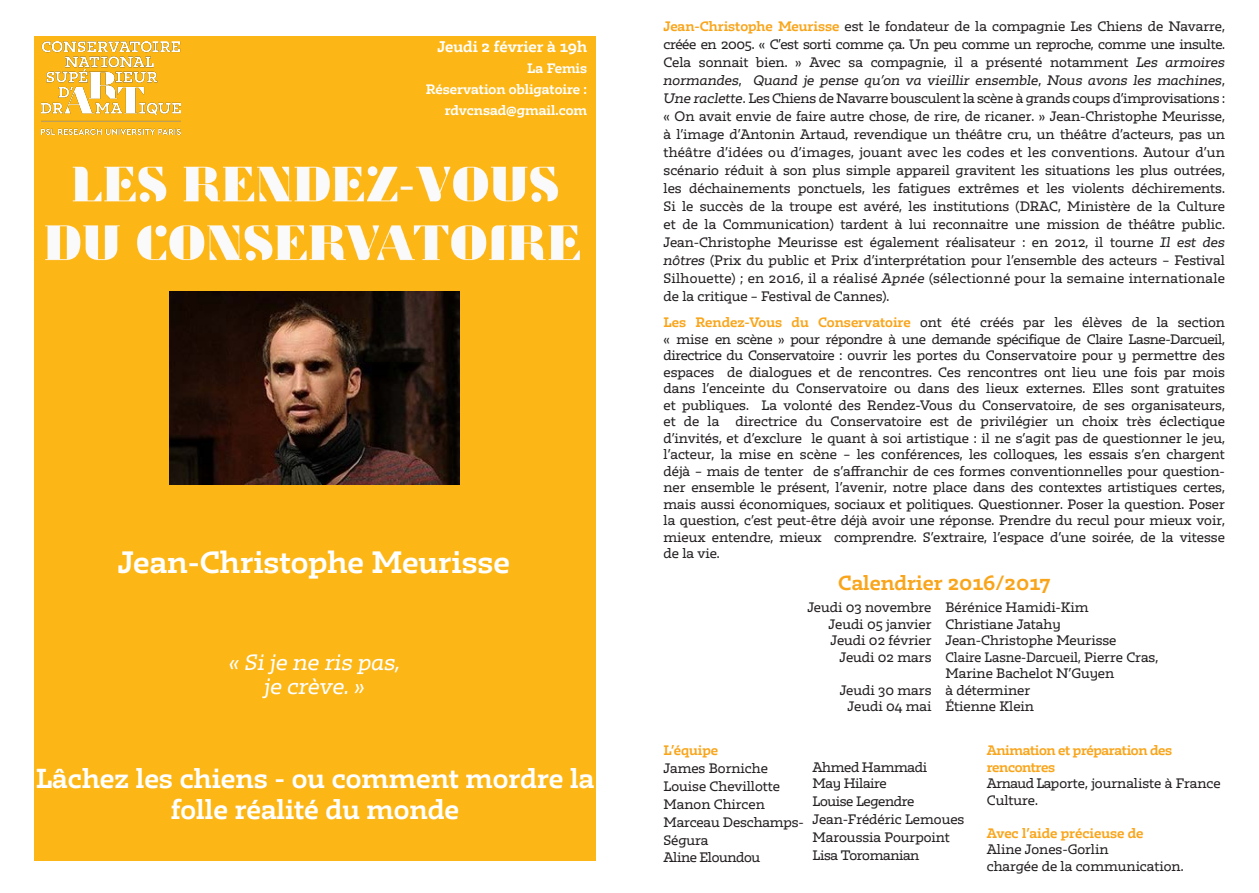
<style>
.page{position:relative;width:1259px;height:893px;background:#fff}
.page>*{position:absolute;margin:0;border:0;box-sizing:border-box;transform-origin:0 0}
.t1{font:700 27px "Irma Text Slab Std";color:#fff}
.t2{font:700 24px/31.5px "Irma Text Slab Std";color:#fff;text-align:center}
.t3{font:italic 19.5px "Irma Text Slab Std";color:#fff}
.t4{font:700 18px "Irma Text Slab Std";color:#f9a51b}
.t5{font:700 13.5px "Irma Text Slab Std";color:#fff}
.t6{font:12px/18px "Irma Text Slab Std";color:#231f20}
.t7{font:12px "Irma Text Slab Std";letter-spacing:-.03em;color:#231f20}
.t8{font:italic 12px "Irma Text Slab Std";color:#231f20}
.t9{font:12px/16.5px "Irma Text Slab Std";color:#231f20;scale:.95 1}
.t10{font:700 12px "Irma Text Slab Std";color:#fff}
.t11{font:700 12px "Irma Text Slab Std";letter-spacing:-.03em;color:#f9a51b}
.t12{font:700 12px "Irma Text Slab Std";color:#f9a51b}
.s1{font-weight:700;color:#f9a51b}
.s2{font-style:italic}
.s3{font-style:normal}
</style>
<div class="page">
<div style="left:34px;top:36px;width:561px;height:825px;background:#fcb615"></div>
<img style="left:169px;top:291px;width:290px;height:194px">
<img style="left:41px;top:41px;width:139px;height:93px">
<img style="left:45px;top:166px;width:535px;height:95px">
<p class="t5" style="left:437px;top:38px;width:151px">Jeudi 2 février à 19h</p>
<p class="t10" style="left:527px;top:61px;width:61px">La Femis</p>
<p class="t10" style="left:426px;top:82px;width:163px">Réservation obligatoire :</p>
<p class="t10" style="left:445px;top:103px;width:144px">rdvcnsad@gmail.com</p>
<p class="t1" style="left:118px;top:544px;width:393px">Jean-Christophe Meurisse</p>
<p class="t3" style="left:229px;top:650px;width:173px">« Si je ne ris pas,</p>
<p class="t3" style="left:265px;top:673px;width:102px">je crève. »</p>
<p class="t2" style="left:36px;top:762px;width:560px">Lâchez les chiens - ou comment mordre la folle réalité du monde</p>
<p class="t6" style="left:663px;top:17px;width:563px;text-align:justify"><span class="s1">Jean-Christophe Meurisse</span> est le fondateur de la compagnie Les Chiens de Navarre, créée en 2005. « C’est sorti comme ça. Un peu comme un reproche, comme une insulte.<br>Cela sonnait bien. » Avec sa compagnie, il a présenté notamment <span class="s2">Les armoires</span></p>
<p class="t8" style="left:663px;top:72px;width:563px">normandes<span class="s3">,</span> Quand je pense qu’on va vieillir ensemble<span class="s3">,</span> Nous avons les machines<span class="s3">,</span></p>
<p class="t6" style="left:663px;top:89px;width:563px;text-align:justify"><span class="s2">Une raclette</span>. Les Chiens de Navarre bousculent la scène à grands coups d’improvisations : « On avait envie de faire autre chose, de rire, de ricaner. » Jean-Christophe Meurisse, à l’image d’Antonin Artaud, revendique un théâtre cru, un théâtre d’acteurs, pas un théâtre d’idées ou d’images, jouant avec les codes et les conventions. Autour d’un scénario réduit à son plus simple appareil gravitent les situations les plus outrées,</p>
<p class="t6" style="left:663px;top:179px;width:563px">les déchainements ponctuels, les fatigues extrêmes et les violents déchirements.</p>
<p class="t6" style="left:663px;top:197px;width:563px">Si le succès de la troupe est avéré, les institutions (DRAC, Ministère de la Culture et de la Communication) tardent à lui reconnaitre une mission de théâtre public.</p>
<p class="t6" style="left:663px;top:233px;width:563px;text-align:justify">Jean-Christophe Meurisse est également réalisateur : en 2012, il tourne <span class="s2">Il est des nôtres</span> (Prix du public et Prix d’interprétation pour l’ensemble des acteurs – Festival Silhouette) ; en 2016, il a réalisé <span class="s2">Apnée</span> (sélectionné pour la semaine internationale de la critique – Festival de Cannes).</p>
<p class="t6" style="left:663px;top:313px;width:563px"><span class="s1">Les Rendez-Vous du Conservatoire</span> ont été créés par les élèves de la section</p>
<p class="t7" style="left:663px;top:331px;width:563px">« mise en scène » pour répondre à une demande spécifique de Claire Lasne-Darcueil,</p>
<p class="t6" style="left:663px;top:347px;width:563px;line-height:16.5px;text-align:justify">directrice du Conservatoire : ouvrir les portes du Conservatoire pour y permettre des espaces de dialogues et de rencontres. Ces rencontres ont lieu une fois par mois dans l’enceinte du Conservatoire ou dans des lieux externes. Elles sont gratuites et publiques. La volonté des Rendez-Vous du Conservatoire, de ses organisateurs,</p>
<p class="t6" style="left:663px;top:412px;width:57px">et de la</p>
<p class="t6" style="left:735px;top:412px;width:491px">directrice du Conservatoire est de privilégier un choix très éclectique</p>
<p class="t6" style="left:663px;top:430px;width:563px;line-height:16.5px">d’invités, et d’exclure le quant à soi artistique : il ne s’agit pas de questionner le jeu, l’acteur, la mise en scène – les conférences, les colloques, les essais s’en chargent</p>
<p class="t6" style="left:663px;top:463px;width:563px;line-height:16.5px">déjà – mais de tenter de s’affranchir de ces formes conventionnelles pour question&shy;ner ensemble le présent, l’avenir, notre place dans des contextes artistiques certes,</p>
<p class="t6" style="left:663px;top:495px;width:563px">mais aussi économiques, sociaux et politiques. Questionner. Poser la question. Poser</p>
<p class="t6" style="left:663px;top:512px;width:563px;line-height:16.5px">la question, c’est peut-être déjà avoir une réponse. Prendre du recul pour mieux voir, mieux entendre, mieux comprendre. S’extraire, l’espace d’une soirée, de la vitesse</p>
<p class="t6" style="left:663px;top:544px;width:58px">de la vie.</p>
<p class="t4" style="left:838px;top:571px;width:214px">Calendrier 2016/2017</p>
<p class="t6" style="left:807px;top:598px;width:126px">Jeudi 03 novembre</p>
<p class="t6" style="left:828px;top:615px;width:104px">Jeudi 05 janvier</p>
<p class="t6" style="left:830px;top:631px;width:102px">Jeudi 02 février</p>
<p class="t6" style="left:839px;top:648px;width:93px">Jeudi 02 mars</p>
<p class="t6" style="left:839px;top:681px;width:93px">Jeudi 30 mars</p>
<p class="t6" style="left:847px;top:697px;width:85px">Jeudi 04 mai</p>
<p class="t6" style="left:945px;top:598px;width:145px">Bérénice Hamidi-Kim</p>
<p class="t6" style="left:945px;top:615px;width:117px">Christiane Jatahy</p>
<p class="t6" style="left:945px;top:631px;width:172px">Jean-Christophe Meurisse</p>
<p class="t9" style="left:945px;top:648px;width:225px">Claire Lasne-Darcueil, Pierre Cras,<br>Marine Bachelot N’Guyen</p>
<p class="t6" style="left:945px;top:681px;width:86px">à déterminer</p>
<p class="t6" style="left:945px;top:697px;width:90px">Étienne Klein</p>
<p class="t11" style="left:663px;top:742px;width:56px">L’équipe</p>
<p class="t6" style="left:663px;top:759px;width:106px">James Borniche</p>
<p class="t6" style="left:663px;top:777px;width:118px">Louise Chevillotte</p>
<p class="t6" style="left:663px;top:795px;width:103px">Manon Chircen</p>
<p class="t6" style="left:663px;top:813px;width:142px">Marceau Deschamps-<br>Ségura</p>
<p class="t7" style="left:663px;top:849px;width:98px">Aline Eloundou</p>
<p class="t7" style="left:812px;top:759px;width:116px">Ahmed Hammadi</p>
<p class="t7" style="left:812px;top:775px;width:76px">May Hilaire</p>
<p class="t7" style="left:812px;top:793px;width:103px">Louise Legendre</p>
<p class="t6" style="left:812px;top:810px;width:153px">Jean-Frédéric Lemoues</p>
<p class="t6" style="left:812px;top:828px;width:139px">Maroussia Pourpoint</p>
<p class="t7" style="left:812px;top:847px;width:108px">Lisa Toromanian</p>
<p class="t11" style="left:986px;top:742px;width:187px">Animation et préparation des</p>
<p class="t11" style="left:986px;top:759px;width:70px">rencontres</p>
<p class="t6" style="left:986px;top:775px;width:235px;line-height:16.5px">Arnaud Laporte, journaliste à France<br>Culture.</p>
<p class="t12" style="left:986px;top:825px;width:158px">Avec l’aide précieuse de</p>
<p class="t6" style="left:986px;top:840px;width:123px">Aline Jones-Gorlin</p>
<p class="t6" style="left:986px;top:857px;width:198px">chargée de la communication.</p>
</div>
